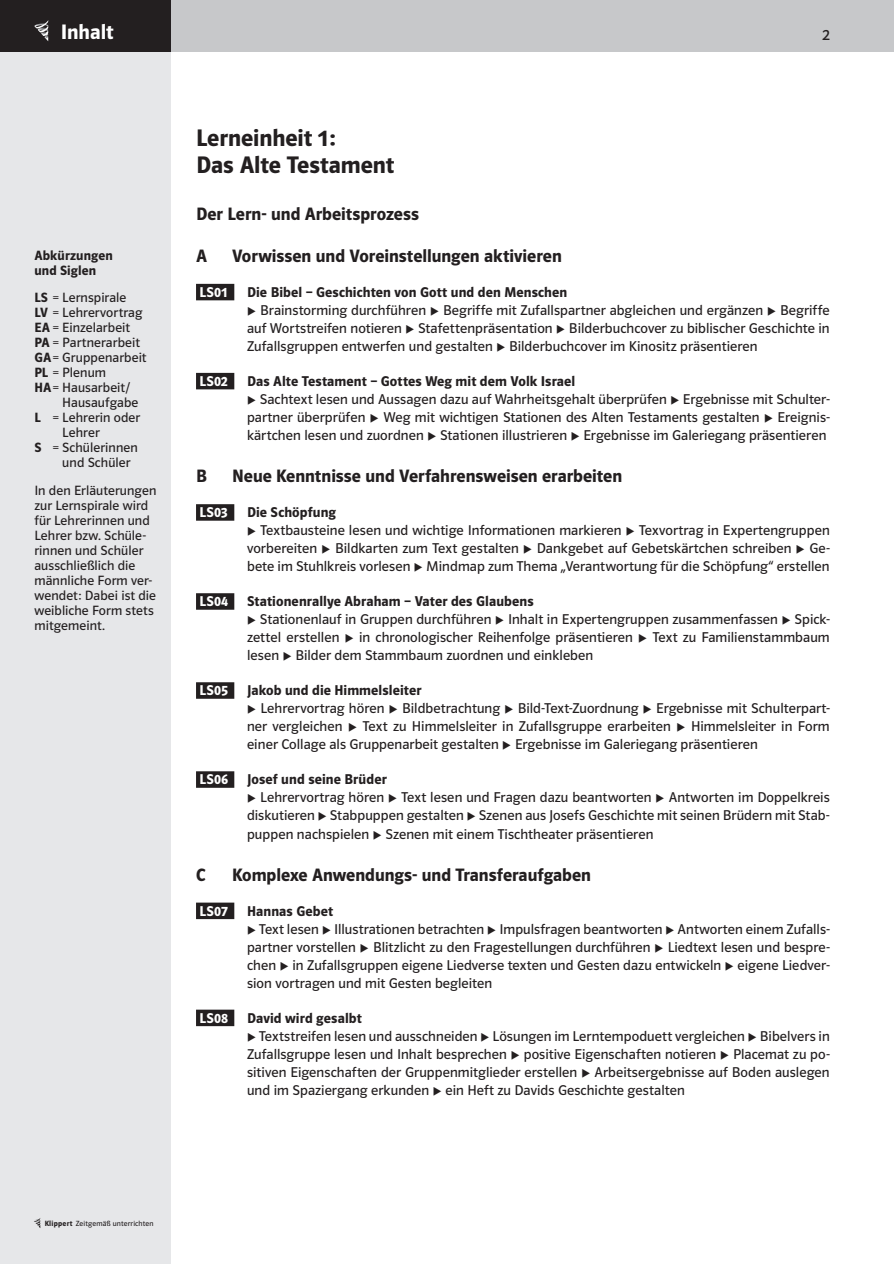
<style>
.page{position:relative;width:894px;height:1264px;background:#fff}
.page>*{position:absolute;margin:0;border:0;box-sizing:border-box;transform-origin:0 0}
.t1{font:24px/27px "Polo ST11 K Hfett";letter-spacing:-.005em;color:#231f20}
.t2{font:21px "Polo ST11 K Hfett";color:#fff}
.t3{font:18px "Polo ST11 K Hfett";color:#231f20}
.t4{font:15.75px "Polo ST11 K Buch";color:#231f20}
.t5{font:14.25px/18px "Polo ST11 K Buch";letter-spacing:.005em;color:#231f20;text-align:justify}
.t6{font:14.25px "Polo ST11 K Hfett";letter-spacing:.005em;color:#231f20}
.t7{font:14.25px "Polo ST11 K Hfett";letter-spacing:.01em;color:#fff}
.t8{font:13.5px/15px "Polo ST11 K Buch";letter-spacing:.01em;color:#231f20}
.t9{font:13.5px/15px "Polo ST11 K Hfett";letter-spacing:.01em;color:#231f20}
.t10{font:7.65px "Polo ST11 K Leicht";letter-spacing:.03em;color:#231f20}
.t11{font:7.5px "Polo ST11 K Buch";letter-spacing:.02em;color:#231f20}
.s1{font-family:"Polo ST11 K Hfett"}
.s2{font-family:"Polo ST11 K Hfett";font-size:7.65px}
</style>
<div class="page">
<div style="left:0;top:0;width:170px;height:1264px;background:#e6e7e9"></div>
<hr style="left:893px;top:0;width:1px;height:51px;background:#c7c8ca">
<div style="left:0;top:0;width:893px;height:51px;background:#c7c8ca"></div>
<div style="left:0;top:0;width:170px;height:51px;background:#231f20"></div>
<img style="left:34px;top:20px;width:14px;height:8px">
<svg style="left:34px;top:1218px;width:7px;height:10px"></svg>
<div style="left:196px;top:284px;width:38px;height:16px;background:#231f20"></div>
<div style="left:196px;top:373px;width:38px;height:16px;background:#231f20"></div>
<div style="left:196px;top:504px;width:38px;height:17px;background:#231f20"></div>
<div style="left:196px;top:593px;width:38px;height:17px;background:#231f20"></div>
<div style="left:196px;top:682px;width:38px;height:17px;background:#231f20"></div>
<div style="left:196px;top:771px;width:38px;height:17px;background:#231f20"></div>
<div style="left:196px;top:902px;width:38px;height:17px;background:#231f20"></div>
<div style="left:196px;top:1009px;width:38px;height:17px;background:#231f20"></div>
<h2 class="t2" style="left:61px;top:20px;width:55px">Inhalt</h2>
<p class="t4" style="left:822px;top:26px;width:9px">2</p>
<p class="t9" style="left:34px;top:248px;width:80px">Abkürzungen und Siglen</p>
<p class="t8" style="left:34px;top:290px;width:114px"><span class="s1">LS</span> = Lernspirale<br><span class="s1">LV</span> = Lehrervortrag<br><span class="s1">EA</span> = Einzelarbeit<br><span class="s1">PA</span> = Partnerarbeit<br><span class="s1">GA</span> = Gruppenarbeit<br><span class="s1">PL</span> = Plenum<br><span class="s1">HA</span> = Hausarbeit/</p>
<p class="t8" style="left:62px;top:395px;width:78px">Hausaufgabe</p>
<p class="t8" style="left:34px;top:410px;width:107px"><span class="s1">L</span> = Lehrerin oder</p>
<p class="t8" style="left:62px;top:425px;width:39px">Lehrer</p>
<p class="t8" style="left:34px;top:440px;width:105px"><span class="s1">S</span> = Schülerinnen</p>
<p class="t8" style="left:62px;top:455px;width:70px">und Schüler</p>
<p class="t8" style="left:34px;top:483px;width:123px">In den Erläuterungen zur Lernspirale wird für Lehrerinnen und<br>Lehrer bzw. Schüle&shy;rinnen und Schüler ausschließlich die männliche Form ver&shy;wendet: Dabei ist die weibliche Form stets mitgemeint.</p>
<h1 class="t1" style="left:196px;top:125px;width:200px">Lerneinheit 1:<br>Das Alte Testament</h1>
<p class="t3" style="left:196px;top:203px;width:224px">Der Lern- und Arbeitsprozess</p>
<p class="t3" style="left:196px;top:246px;width:12px">A</p>
<p class="t3" style="left:232px;top:246px;width:331px">Vorwissen und Voreinstellungen aktivieren</p>
<p class="t7" style="left:199px;top:284px;width:29px">LS01</p>
<p class="t6" style="left:247px;top:284px;width:322px">Die Bibel – Geschichten von Gott und den Menschen</p>
<p class="t5" style="left:247px;top:301px;width:584px">◆ Brainstorming durchführen ◆ Begriffe mit Zufallspartner abgleichen und ergänzen ◆ Begriffe auf Wortstreifen notieren ◆ Stafettenpräsentation ◆ Bilderbuchcover zu biblischer Geschichte in Zufallsgruppen entwerfen und gestalten ◆ Bilderbuchcover im Kinositz präsentieren</p>
<p class="t7" style="left:199px;top:373px;width:30px">LS02</p>
<p class="t6" style="left:247px;top:373px;width:330px">Das Alte Testament – Gottes Weg mit dem Volk Israel</p>
<p class="t5" style="left:247px;top:390px;width:584px">◆ Sachtext lesen und Aussagen dazu auf Wahrheitsgehalt überprüfen ◆ Ergebnisse mit Schulter&shy;partner überprüfen ◆ Weg mit wichtigen Stationen des Alten Testaments gestalten ◆ Ereignis&shy;kärtchen lesen und zuordnen ◆ Stationen illustrieren ◆ Ergebnisse im Galeriegang präsentieren</p>
<p class="t3" style="left:196px;top:466px;width:12px">B</p>
<p class="t3" style="left:232px;top:466px;width:391px">Neue Kenntnisse und Verfahrensweisen erarbeiten</p>
<p class="t7" style="left:199px;top:504px;width:30px">LS03</p>
<p class="t6" style="left:247px;top:504px;width:90px">Die Schöpfung</p>
<p class="t5" style="left:247px;top:522px;width:584px">◆ Textbausteine lesen und wichtige Informationen markieren ◆ Texvortrag in Expertengruppen vorbereiten ◆ Bildkarten zum Text gestalten ◆ Dankgebet auf Gebetskärtchen schreiben ◆ Ge&shy;bete im Stuhlkreis vorlesen ◆ Mindmap zum Thema „Verantwortung für die Schöpfung“ erstellen</p>
<p class="t7" style="left:199px;top:593px;width:30px">LS04</p>
<p class="t6" style="left:247px;top:593px;width:288px">Stationenrallye Abraham – Vater des Glaubens</p>
<p class="t5" style="left:247px;top:611px;width:584px">◆ Stationenlauf in Gruppen durchführen ◆ Inhalt in Expertengruppen zusammenfassen ◆ Spick&shy;zettel erstellen ◆ in chronologischer Reihenfolge präsentieren ◆ Text zu Familienstammbaum lesen ◆ Bilder dem Stammbaum zuordnen und einkleben</p>
<p class="t7" style="left:199px;top:682px;width:30px">LS05</p>
<p class="t6" style="left:247px;top:682px;width:176px">Jakob und die Himmelsleiter</p>
<p class="t5" style="left:247px;top:700px;width:584px">◆ Lehrervortrag hören ◆ Bildbetrachtung ◆ Bild-Text-Zuordnung ◆ Ergebnisse mit Schulterpart&shy;ner vergleichen ◆ Text zu Himmelsleiter in Zufallsgruppe erarbeiten ◆ Himmelsleiter in Form einer Collage als Gruppenarbeit gestalten ◆ Ergebnisse im Galeriegang präsentieren</p>
<p class="t7" style="left:199px;top:771px;width:30px">LS06</p>
<p class="t6" style="left:247px;top:771px;width:141px">Josef und seine Brüder</p>
<p class="t5" style="left:247px;top:789px;width:584px">◆ Lehrervortrag hören ◆ Text lesen und Fragen dazu beantworten ◆ Antworten im Doppelkreis diskutieren ◆ Stabpuppen gestalten ◆ Szenen aus Josefs Geschichte mit seinen Brüdern mit Stab&shy;puppen nachspielen ◆ Szenen mit einem Tischtheater präsentieren</p>
<p class="t3" style="left:196px;top:864px;width:11px">C</p>
<p class="t3" style="left:232px;top:864px;width:360px">Komplexe Anwendungs- und Transferaufgaben</p>
<p class="t7" style="left:199px;top:903px;width:30px">LS07</p>
<p class="t6" style="left:247px;top:903px;width:88px">Hannas Gebet</p>
<p class="t5" style="left:247px;top:920px;width:584px">◆ Text lesen ◆ Illustrationen betrachten ◆ Impulsfragen beantworten ◆ Antworten einem Zufalls&shy;partner vorstellen ◆ Blitzlicht zu den Fragestellungen durchführen ◆ Liedtext lesen und bespre&shy;chen ◆ in Zufallsgruppen eigene Liedverse texten und Gesten dazu entwickeln ◆ eigene Liedver&shy;sion vortragen und mit Gesten begleiten</p>
<p class="t7" style="left:199px;top:1010px;width:30px">LS08</p>
<p class="t6" style="left:247px;top:1010px;width:116px">David wird gesalbt</p>
<p class="t5" style="left:247px;top:1027px;width:584px">◆ Textstreifen lesen und ausschneiden ◆ Lösungen im Lerntempoduett vergleichen ◆ Bibelvers in Zufallsgruppe lesen und Inhalt besprechen ◆ positive Eigenschaften notieren ◆ Placemat zu po&shy;sitiven Eigenschaften der Gruppenmitglieder erstellen ◆ Arbeitsergebnisse auf Boden auslegen und im Spaziergang erkunden ◆ ein Heft zu Davids Geschichte gestalten</p>
<p class="t11" style="left:45px;top:1219px;width:110px"><span class="s2">Klippert</span> Zeitgemäß unterrichten</p>
<p class="t10" style="left:77px;top:1219px;width:30px">bei Klett</p>
</div>
